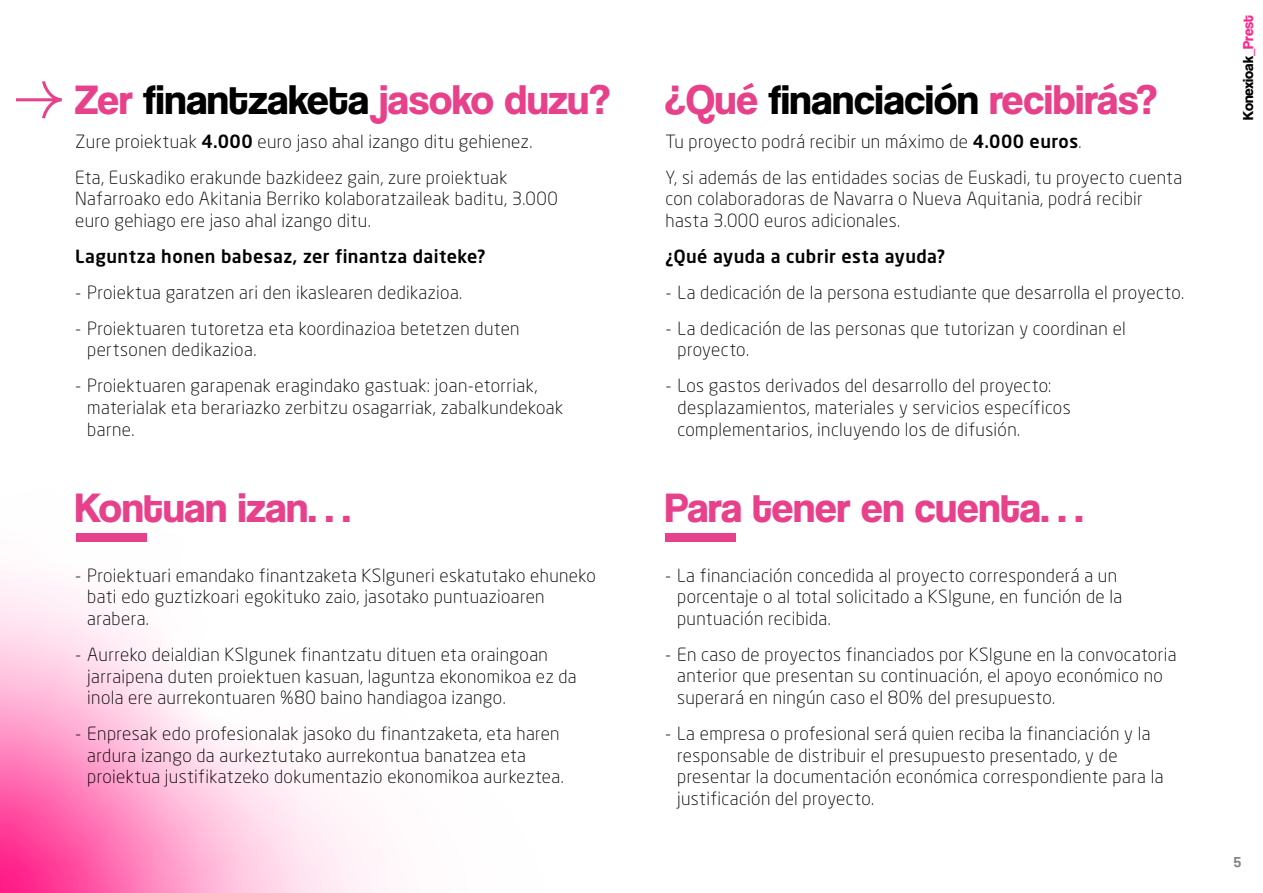
<style>
.page{position:relative;width:1263px;height:893px;background:#fff}
.page>*{position:absolute;margin:0;border:0;box-sizing:border-box;transform-origin:0 0}
.t1{font:700 42.75px "Coolvetica Rg";color:#e8418c}
.t2{font:300 18px/21.6px "Neo Sans Std";letter-spacing:.02em;color:#000}
.t3{font:500 18px "Neo Sans Std";letter-spacing:.025em;color:#000}
.t4{font:700 15px "Coolvetica Rg";color:#000}
.t5{font:15px "Coolvetica Rg";color:#808080}
.s1{color:#000}
.s2{font-weight:500}
.s3{color:#ff258c}
</style>
<div class="page">
<svg style="left:0;top:533px;width:378px;height:360px"></svg>
<div style="left:76px;top:533px;width:70px;height:9px;background:#e8418c"></div>
<div style="left:665px;top:533px;width:71px;height:9px;background:#e8418c"></div>
<svg style="left:16px;top:81px;width:46px;height:38px"></svg>
<h1 class="t1" style="left:75px;top:75px;width:536px">Zer <span class="s1">finantzaketa</span> jasoko duzu?</h1>
<p class="t2" style="left:75px;top:123px;width:459px;line-height:36px">Zure proiektuak <span class="s2">4.000</span> euro jaso ahal izango ditu gehienez.<br>Eta, Euskadiko erakunde bazkideez gain, zure proiektuak</p>
<p class="t2" style="left:75px;top:188px;width:484px">Nafarroako edo Akitania Berriko kolaboratzaileak baditu, 3.000 euro gehiago ere jaso ahal izango ditu.</p>
<p class="t3" style="left:75px;top:245px;width:412px">Laguntza honen babesaz, zer finantza daiteke?</p>
<p class="t2" style="left:75px;top:281px;width:389px">- Proiektua garatzen ari den ikaslearen dedikazioa.</p>
<p class="t2" style="left:87px;top:317px;width:434px;text-indent:-12px">- Proiektuaren tutoretza eta koordinazioa betetzen duten pertsonen dedikazioa.</p>
<p class="t2" style="left:87px;top:375px;width:477px;text-indent:-12px">- Proiektuaren garapenak eragindako gastuak: joan-etorriak, materialak eta berariazko zerbitzu osagarriak, zabalkundekoak barne.</p>
<h1 class="t1" style="left:75px;top:483px;width:277px">Kontuan izan…</h1>
<p class="t2" style="left:87px;top:564px;width:510px;text-indent:-12px">- Proiektuari emandako finantzaketa KSIguneri eskatutako ehuneko bati edo guztizkoari egokituko zaio, jasotako puntuazioaren arabera.</p>
<p class="t2" style="left:87px;top:643px;width:491px;text-indent:-12px">- Aurreko deialdian KSIgunek finantzatu dituen eta oraingoan jarraipena duten proiektuen kasuan, laguntza ekonomikoa ez da inola ere aurrekontuaren %80 baino handiagoa izango.</p>
<p class="t2" style="left:87px;top:722px;width:478px;text-indent:-12px">- Enpresak edo profesionalak jasoko du finantzaketa, eta haren ardura izango da aurkeztutako aurrekontua banatzea eta proiektua justifikatzeko dokumentazio ekonomikoa aurkeztea.</p>
<h1 class="t1" style="left:665px;top:74px;width:494px">¿Qué <span class="s1">financiación</span> recibirás?</h1>
<p class="t2" style="left:665px;top:123px;width:518px;line-height:36px">Tu proyecto podrá recibir un máximo de <span class="s2">4.000 euros</span>.<br>Y, si además de las entidades socias de Euskadi, tu proyecto cuenta</p>
<p class="t2" style="left:665px;top:188px;width:479px">con colaboradoras de Navarra o Nueva Aquitania, podrá recibir hasta 3.000 euros adicionales.</p>
<p class="t3" style="left:665px;top:245px;width:281px">¿Qué ayuda a cubrir esta ayuda?</p>
<p class="t2" style="left:665px;top:281px;width:520px">- La dedicación de la persona estudiante que desarrolla el proyecto.</p>
<p class="t2" style="left:677px;top:317px;width:450px;text-indent:-12px">- La dedicación de las personas que tutorizan y coordinan el proyecto.</p>
<p class="t2" style="left:677px;top:375px;width:395px;text-indent:-12px">- Los gastos derivados del desarrollo del proyecto: desplazamientos, materiales y servicios específicos complementarios, incluyendo los de difusión.</p>
<h1 class="t1" style="left:665px;top:483px;width:420px">Para tener en cuenta…</h1>
<p class="t2" style="left:677px;top:564px;width:447px;text-indent:-12px">- La financiación concedida al proyecto corresponderá a un porcentaje o al total solicitado a KSIgune, en función de la puntuación recibida.</p>
<p class="t2" style="left:677px;top:643px;width:501px;text-indent:-12px">- En caso de proyectos financiados por KSIgune en la convocatoria anterior que presentan su continuación, el apoyo económico no superará en ningún caso el 80% del presupuesto.</p>
<p class="t2" style="left:677px;top:722px;width:488px;text-indent:-12px">- La empresa o profesional será quien reciba la financiación y la responsable de distribuir el presupuesto presentado, y de presentar la documentación económica correspondiente para la justificación del proyecto.</p>
<p class="t4" style="left:1239px;top:120px;width:106px;rotate:-90deg">Konexioak<span class="s3">_Prest</span></p>
<p class="t5" style="left:1234px;top:853px;width:9px">5</p>
</div>
